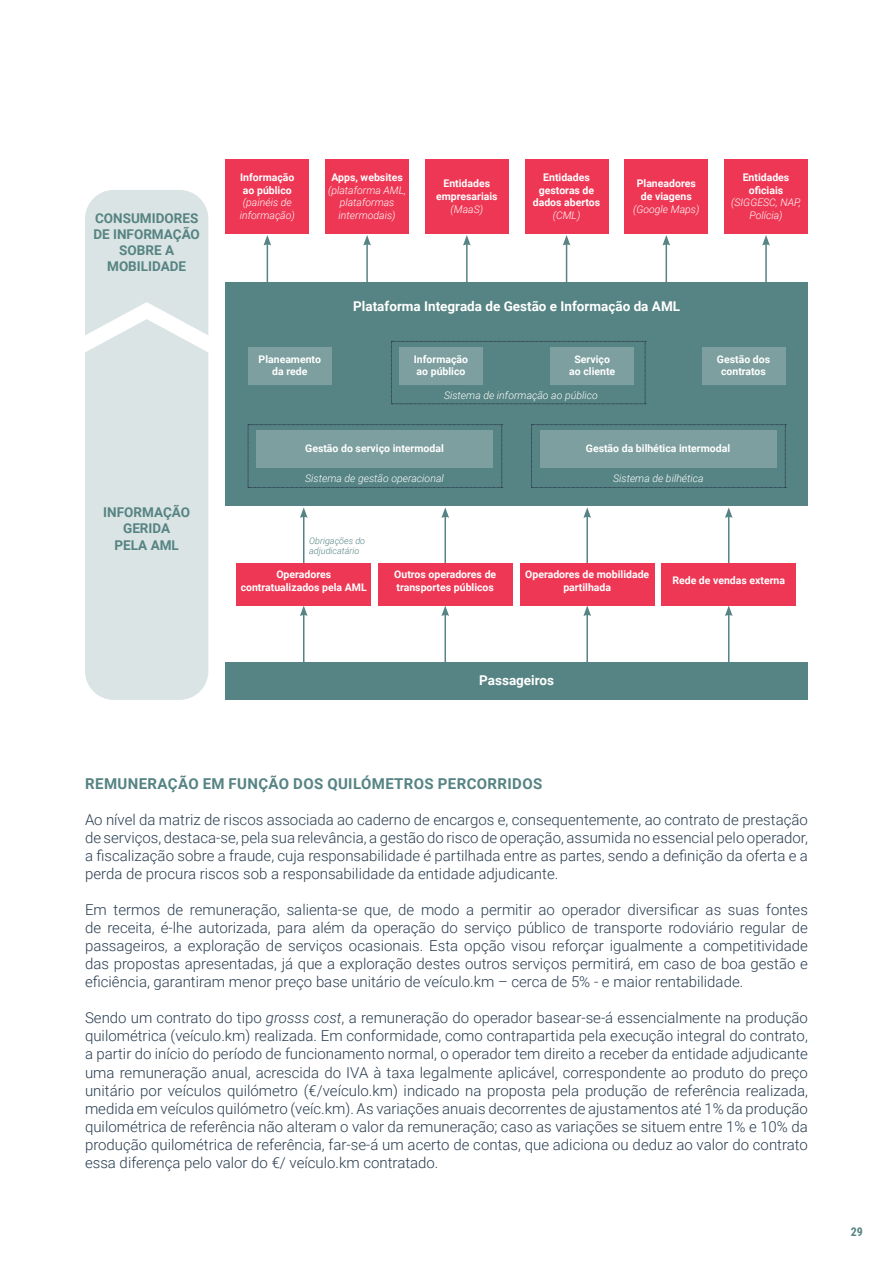
<style>
.page{position:relative;width:893px;height:1263px;background:#fff}
.page>*{position:absolute;margin:0;border:0;box-sizing:border-box;transform-origin:0 0}
.t1{font:300 15px/18px "Roboto";color:#293c4f;text-align:justify}
.t2{font:700 15px "Roboto";letter-spacing:.025em;color:#568383}
.t3{font:700 13.5px/16.2px "Roboto";color:#568383;text-align:center}
.t4{font:700 13.5px "Roboto";color:#fff}
.t5{font:700 12px "Roboto Condensed";color:#568383}
.t6{font:700 10.5px/12.6px "Roboto";color:#fff;text-align:center}
.t7{font:italic 300 10.5px/12.6px "Roboto";color:#fff;text-align:center}
.t8{font:italic 300 9px/10.8px "Roboto";color:#568383}
.s1{font-style:italic}
</style>
<div class="page">
<div style="left:85px;top:190px;width:123px;height:510px;background:#dbe4e4;border-radius:29px"></div>
<svg style="left:85px;top:294px;width:124px;height:77px"></svg>
<div style="left:225px;top:159px;width:84px;height:74px;background:#ee3754"></div>
<div style="left:225px;top:283px;width:583px;height:223px;background:#568383"></div>
<div style="left:225px;top:662px;width:583px;height:38px;background:#568383"></div>
<div style="left:425px;top:159px;width:84px;height:74px;background:#ee3754"></div>
<div style="left:624px;top:159px;width:84px;height:74px;background:#ee3754"></div>
<div style="left:325px;top:159px;width:84px;height:74px;background:#ee3754"></div>
<div style="left:525px;top:159px;width:83px;height:74px;background:#ee3754"></div>
<div style="left:724px;top:159px;width:84px;height:74px;background:#ee3754"></div>
<hr style="left:267px;top:243px;width:1px;height:49px;background:#568383">
<svg style="left:264px;top:235px;width:7px;height:10px"></svg>
<hr style="left:366px;top:243px;width:2px;height:49px;background:#568383">
<svg style="left:363px;top:235px;width:8px;height:10px"></svg>
<hr style="left:303px;top:516px;width:1px;height:48px;background:#568383">
<svg style="left:300px;top:507px;width:8px;height:11px"></svg>
<hr style="left:444px;top:516px;width:2px;height:48px;background:#568383">
<svg style="left:441px;top:507px;width:8px;height:11px"></svg>
<hr style="left:303px;top:614px;width:1px;height:48px;background:#568383">
<svg style="left:300px;top:605px;width:8px;height:11px"></svg>
<hr style="left:444px;top:614px;width:2px;height:48px;background:#568383">
<svg style="left:441px;top:605px;width:8px;height:11px"></svg>
<hr style="left:586px;top:516px;width:2px;height:48px;background:#568383">
<svg style="left:583px;top:507px;width:8px;height:11px"></svg>
<hr style="left:728px;top:516px;width:1px;height:48px;background:#568383">
<svg style="left:725px;top:507px;width:8px;height:11px"></svg>
<hr style="left:586px;top:614px;width:2px;height:48px;background:#568383">
<svg style="left:583px;top:605px;width:8px;height:11px"></svg>
<hr style="left:728px;top:614px;width:1px;height:48px;background:#568383">
<svg style="left:725px;top:605px;width:8px;height:11px"></svg>
<hr style="left:666px;top:243px;width:1px;height:49px;background:#568383">
<svg style="left:662px;top:235px;width:8px;height:10px"></svg>
<hr style="left:566px;top:243px;width:1px;height:49px;background:#568383">
<svg style="left:563px;top:235px;width:7px;height:10px"></svg>
<hr style="left:466px;top:243px;width:2px;height:49px;background:#568383">
<svg style="left:463px;top:235px;width:8px;height:10px"></svg>
<hr style="left:765px;top:243px;width:2px;height:49px;background:#568383">
<svg style="left:762px;top:235px;width:8px;height:10px"></svg>
<div style="left:248px;top:347px;width:84px;height:37px;background:#7d9f9f"></div>
<div style="left:702px;top:347px;width:83px;height:37px;background:#7d9f9f"></div>
<svg style="left:391px;top:341px;width:255px;height:63px"></svg>
<svg style="left:248px;top:424px;width:255px;height:64px"></svg>
<svg style="left:531px;top:424px;width:255px;height:64px"></svg>
<div style="left:236px;top:563px;width:135px;height:42px;background:#ee3754"></div>
<div style="left:378px;top:563px;width:135px;height:42px;background:#ee3754"></div>
<div style="left:520px;top:563px;width:135px;height:42px;background:#ee3754"></div>
<div style="left:661px;top:563px;width:135px;height:42px;background:#ee3754"></div>
<p class="t3" style="left:93px;top:209px;width:108px">CONSUMIDORES<br>DE INFORMAÇÃO<br>SOBRE A<br>MOBILIDADE</p>
<p class="t3" style="left:103px;top:504px;width:88px">INFORMAÇÃO<br>GERIDA<br>PELA AML</p>
<p class="t6" style="left:240px;top:171px;width:56px;text-align:left">Informação ao público</p>
<p class="t7" style="left:240px;top:196px;width:57px;text-align:left">(painéis de informação)</p>
<p class="t6" style="left:331px;top:171px;width:73px">Apps, websites</p>
<p class="t7" style="left:328px;top:183px;width:80px">(plataforma AML, plataformas intermodais)</p>
<p class="t6" style="left:533px;top:171px;width:69px">Entidades gestoras de dados abertos</p>
<p class="t6" style="left:436px;top:177px;width:63px">Entidades empresariais</p>
<p class="t7" style="left:450px;top:202px;width:34px">(MaaS)</p>
<p class="t7" style="left:553px;top:208px;width:29px">(CML)</p>
<p class="t6" style="left:637px;top:177px;width:61px">Planeadores de viagens</p>
<p class="t7" style="left:633px;top:202px;width:68px">(Google Maps)</p>
<p class="t4" style="left:353px;top:297px;width:328px">Plataforma Integrada de Gestão e Informação da AML</p>
<p class="t6" style="left:743px;top:171px;width:48px">Entidades oficiais</p>
<p class="t7" style="left:731px;top:196px;width:71px">(SIGGESC, NAP,<br>Polícia)</p>
<p class="t6" style="left:259px;top:352px;width:64px">Planeamento da rede</p>
<p class="t6" style="left:414px;top:352px;width:56px;text-align:left">Informação ao público</p>
<p class="t6" style="left:569px;top:352px;width:48px">Serviço ao cliente</p>
<p class="t6" style="left:717px;top:352px;width:55px">Gestão dos contratos</p>
<p class="t7" style="left:444px;top:388px;width:155px">Sistema de informação ao público</p>
<p class="t6" style="left:305px;top:442px;width:140px">Gestão do serviço intermodal</p>
<p class="t6" style="left:586px;top:442px;width:146px">Gestão da bilhética intermodal</p>
<p class="t7" style="left:305px;top:471px;width:140px">Sistema de gestão operacional</p>
<p class="t8" style="left:309px;top:535px;width:57px">Obrigações do adjudicatário</p>
<p class="t7" style="left:613px;top:471px;width:92px">Sistema de bilhética</p>
<p class="t6" style="left:241px;top:568px;width:128px">Operadores contratualizados pela AML</p>
<p class="t6" style="left:394px;top:568px;width:103px;text-align:left">Outros operadores de transportes públicos</p>
<p class="t6" style="left:525px;top:568px;width:126px">Operadores de mobilidade partilhada</p>
<p class="t6" style="left:672px;top:574px;width:114px">Rede de vendas externa</p>
<p class="t4" style="left:479px;top:670px;width:76px">Passageiros</p>
<p class="t2" style="left:85px;top:774px;width:458px">REMUNERAÇÃO EM FUNÇÃO DOS QUILÓMETROS PERCORRIDOS</p>
<p class="t1" style="left:85px;top:810px;width:724px">Ao nível da matriz de riscos associada ao caderno de encargos e, consequentemente, ao contrato de prestação de serviços, destaca-se, pela sua relevância, a gestão do risco de operação, assumida no essencial pelo operador, a fiscalização sobre a fraude, cuja responsabilidade é partilhada entre as partes, sendo a definição da oferta e a perda de procura riscos sob a responsabilidade da entidade adjudicante.</p>
<p class="t1" style="left:85px;top:900px;width:724px">Em termos de remuneração, salienta-se que, de modo a permitir ao operador diversificar as suas fontes de receita, é-lhe autorizada, para além da operação do serviço público de transporte rodoviário regular de passageiros, a exploração de serviços ocasionais. Esta opção visou reforçar igualmente a competitividade das propostas apresentadas, já que a exploração destes outros serviços permitirá, em caso de boa gestão e eficiência, garantiram menor preço base unitário de veículo.km – cerca de 5% - e maior rentabilidade.</p>
<p class="t1" style="left:85px;top:1008px;width:724px">Sendo um contrato do tipo <span class="s1">grosss cost</span>, a remuneração do operador basear-se-á essencialmente na produção quilométrica (veículo.km) realizada. Em conformidade, como contrapartida pela execução integral do contrato, a partir do início do período de funcionamento normal, o operador tem direito a receber da entidade adjudicante uma remuneração anual, acrescida do IVA à taxa legalmente aplicável, correspondente ao produto do preço unitário por veículos quilómetro (€/veículo.km) indicado na proposta pela produção de referência realizada, medida em veículos quilómetro (veíc.km). As variações anuais decorrentes de ajustamentos até 1% da produção quilométrica de referência não alteram o valor da remuneração; caso as variações se situem entre 1% e 10% da produção quilométrica de referência, far-se-á um acerto de contas, que adiciona ou deduz ao valor do contrato essa diferença pelo valor do €/ veículo.km contratado.</p>
<p class="t5" style="left:851px;top:1223px;width:14px">29</p>
</div>
